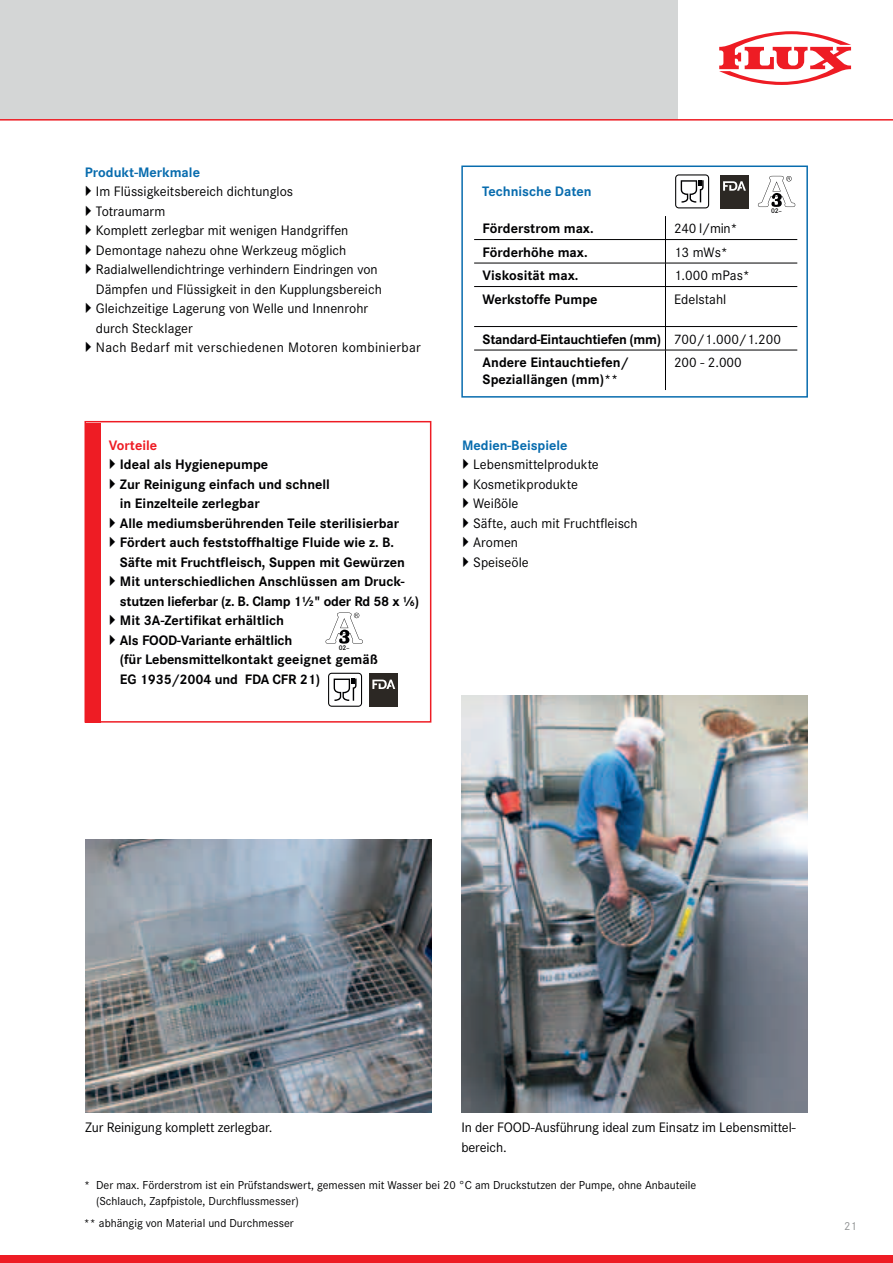
<style>
.page{position:relative;width:893px;height:1263px;background:#fff}
.page>*{position:absolute;margin:0;border:0;box-sizing:border-box;transform-origin:0 0}
.t1{font:14.25px/19.5px "Corporate S";color:#000002}
.t2{font:700 14.25px/19.5px "Corporate S";color:#000002}
.t3{font:700 14.25px/23.5px "Corporate S";letter-spacing:-.02em;color:#000002}
.t4{font:700 14.25px "Corporate S";color:#086cae}
.t5{font:700 14.25px "Corporate S";color:#ee1c24}
.t6{font:12px/16.5px "Corporate S";color:#000002}
.t7{font:12px "Corporate S";color:#919394}
.t8{font:600 7.05px "Corporate S";color:#000002}
.s1{font-weight:400}
</style>
<div class="page">
<div style="left:0;top:0;width:677px;height:119px;background:#d4d6d6"></div>
<hr style="left:0;top:119px;width:893px;height:2px;background:#ee1c24">
<div style="left:0;top:1255px;width:893px;height:8px;background:#ee1c24"></div>
<svg style="left:719px;top:31px;width:132px;height:54px"></svg>
<div style="left:85px;top:423px;width:15px;height:300px;background:#ee1c24"></div>
<div style="left:85px;top:421px;width:346px;height:302px;border:2px solid #ee1c24"></div>
<div style="left:461px;top:165px;width:347px;height:233px;border:2px solid #086cae"></div>
<hr style="left:474px;top:239px;width:323px;height:1px;background:#000002">
<hr style="left:474px;top:263px;width:323px;height:1px;background:#000002">
<svg style="left:665px;top:216px;width:1px;height:70px"></svg>
<hr style="left:474px;top:286px;width:323px;height:1px;background:#000002">
<hr style="left:665px;top:287px;width:1px;height:39px;background:#000002">
<hr style="left:474px;top:326px;width:323px;height:1px;background:#000002">
<svg style="left:665px;top:327px;width:1px;height:23px"></svg>
<hr style="left:665px;top:350px;width:1px;height:40px;background:#000002">
<hr style="left:474px;top:350px;width:323px;height:1px;background:#000002">
<svg style="left:758px;top:176px;width:37px;height:31px"></svg>
<svg style="left:675px;top:174px;width:34px;height:34px"></svg>
<svg style="left:326px;top:612px;width:37px;height:32px"></svg>
<svg style="left:328px;top:673px;width:34px;height:34px"></svg>
<img style="left:461px;top:695px;width:347px;height:418px">
<img style="left:85px;top:840px;width:347px;height:273px">
<div style="left:370px;top:673px;width:28px;height:34px;background:#2c2824"></div>
<svg style="left:372px;top:680px;width:23px;height:9px"></svg>
<div style="left:720px;top:175px;width:28px;height:33px;background:#2c2824"></div>
<svg style="left:723px;top:181px;width:23px;height:10px"></svg>
<p class="t4" style="left:85px;top:166px;width:117px">Produkt-Merkmale</p>
<p class="t1" style="left:96px;top:183px;width:326px">Im Flüssigkeitsbereich dichtunglos<br>Totraumarm<br>Komplett zerlegbar mit wenigen Handgriffen<br>Demontage nahezu ohne Werkzeug möglich Radialwellendichtringe verhindern Eindringen von Dämpfen und Flüssigkeit in den Kupplungsbereich Gleichzeitige Lagerung von Welle und Innenrohr<br>durch Stecklager<br>Nach Bedarf mit verschiedenen Motoren kombinierbar</p>
<p class="t5" style="left:109px;top:439px;width:50px">Vorteile</p>
<p class="t2" style="left:120px;top:456px;width:301px">Ideal als Hygienepumpe<br>Zur Reinigung einfach und schnell<br>in Einzelteile zerlegbar<br>Alle mediumsberührenden Teile sterilisierbar Fördert auch feststoffhaltige Fluide wie z. B.<br>Säfte mit Fruchtfleisch, Suppen mit Gewürzen Mit unterschiedlichen Anschlüssen am Druck&shy;stutzen lieferbar (z. B. Clamp 1½" oder Rd 58 x -)<br>Mit 3A-Zertifikat erhältlich<br>Als FOOD-Variante erhältlich<br>(für Lebensmittelkontakt geeignet gemäß<br>EG 1935/2004 und FDA CFR 21)</p>
<p class="t8" style="left:339px;top:643px;width:12px">02–</p>
<p class="t4" style="left:482px;top:186px;width:111px">Technische Daten</p>
<p class="t2" style="left:483px;top:220px;width:113px">Förderstrom max.</p>
<p class="t1" style="left:674px;top:220px;width:65px">240 l/min*</p>
<p class="t2" style="left:483px;top:243px;width:106px">Förderhöhe max.</p>
<p class="t1" style="left:674px;top:243px;width:56px">13 mWs*</p>
<p class="t2" style="left:483px;top:267px;width:97px">Viskosität max.</p>
<p class="t1" style="left:674px;top:267px;width:78px">1.000 mPas*</p>
<p class="t2" style="left:483px;top:290px;width:116px">Werkstoffe Pumpe</p>
<p class="t1" style="left:674px;top:290px;width:54px">Edelstahl</p>
<p class="t3" style="left:483px;top:328px;width:300px">Standard-Eintauchtiefen (mm) <span class="s1">700/1.000/1.200<br></span>Andere Eintauchtiefen/</p>
<p class="t2" style="left:483px;top:370px;width:137px">Speziallängen (mm)**</p>
<p class="t8" style="left:771px;top:207px;width:12px">02–</p>
<p class="t1" style="left:674px;top:354px;width:69px">200 - 2.000</p>
<p class="t4" style="left:462px;top:439px;width:107px">Medien-Beispiele</p>
<p class="t1" style="left:473px;top:456px;width:166px">Lebensmittelprodukte<br>Kosmetikprodukte<br>Weißöle<br>Säfte, auch mit Fruchtfleisch<br>Aromen<br>Speiseöle</p>
<p class="t1" style="left:85px;top:1119px;width:189px">Zur Reinigung komplett zerlegbar.</p>
<p class="t1" style="left:461px;top:1119px;width:336px">In der FOOD-Ausführung ideal zum Einsatz im Lebensmittel&shy;bereich.</p>
<p class="t6" style="left:96px;top:1177px;width:602px;text-indent:-12px">* Der max. Förderstrom ist ein Prüfstandswert, gemessen mit Wasser bei 20 °C am Druckstutzen der Pumpe, ohne Anbauteile (Schlauch, Zapfpistole, Durchflussmesser)</p>
<p class="t6" style="left:84px;top:1215px;width:211px">** abhängig von Material und Durchmesser</p>
<p class="t7" style="left:844px;top:1221px;width:14px">21</p>
</div>
